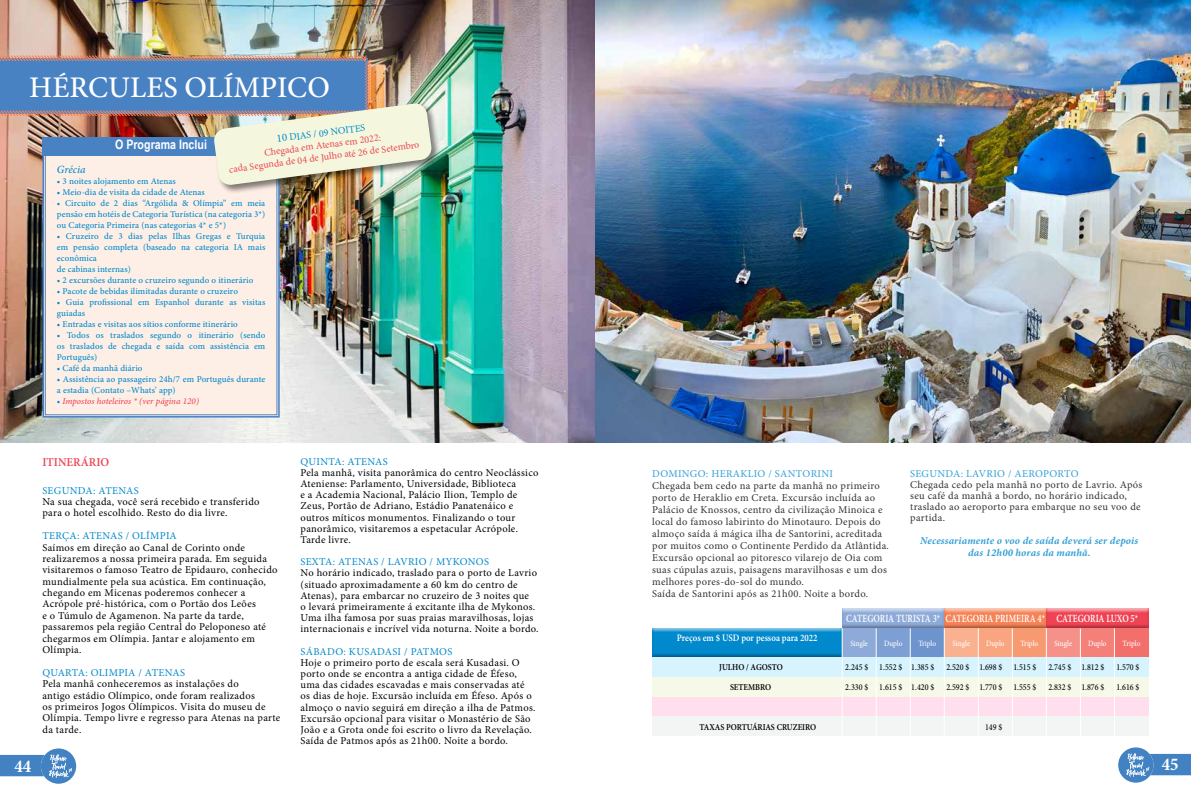
<style>
.page{position:relative;width:1191px;height:794px;background:#fff}
.page>*{position:absolute;margin:0;border:0;box-sizing:border-box;transform-origin:0 0}
.t1{font:500 30px "Minion Pro";color:#fff}
.t2{font:700 condensed 18px "Minion Pro";color:#fff}
.t3{font:700 13px "Arial Narrow";color:#fff}
.t4{font:600 12px "Minion Pro";color:#ef4353;scale:.96 1}
.t5{font:600 11px "Minion Pro";color:#fff;scale:.77 1}
.t6{font:italic 500 11px "Minion Pro";letter-spacing:.005em;color:#0089cc}
.t7{font:10.5px/11.2px "Minion Pro";letter-spacing:.03em;color:#000}
.t8{font:10.5px "Minion Pro";letter-spacing:.03em;color:#0089cc}
.t9{font:italic 700 10.5px/12px "Minion Pro";letter-spacing:.015em;color:#0089cc;text-align:center}
.t10{font:10px/12px "Minion Pro";color:#ef4353;text-align:center}
.t11{font:600 9.9px "Minion Pro";color:#fff;scale:.89 1}
.t12{font:500 9px/11px "Minion Pro";letter-spacing:.01em;color:#0089cc}
.t13{font:500 9px "Minion Pro";color:#000;scale:.89 1}
.t14{font:600 9px "Minion Pro";color:#000;scale:.89 1}
.t15{font:italic 500 9px "Minion Pro";letter-spacing:.005em;color:#ef4353}
.t16{font:500 8.1px "Minion Pro";letter-spacing:-.005em;color:#fff;scale:.89 1}
.s1{font-size:11px;color:#0089cc}
.s2{color:#0089cc}
.s3{font-style:normal;color:#0089cc}
</style>
<div class="page">
<svg style="left:1118px;top:747px;width:73px;height:35px"></svg>
<svg style="left:0;top:748px;width:76px;height:35px"></svg>
<img style="left:0;top:0;width:1191px;height:442px">
<div style="left:42px;top:186px;width:238px;height:232px;background:#feefe6"></div>
<div style="left:45px;top:155px;width:232px;height:260px;border:1px solid #4982c3"></div>
<div style="left:213px;top:102px;width:227px;height:92px;background:#000;opacity:.5"></div>
<img style="left:0;top:54px;width:432px;height:132px">
<div style="left:651px;top:627px;width:191px;height:6px;background:#fff;opacity:.75"></div>
<div style="left:651px;top:631px;width:191px;height:26px;background:#000;opacity:.6"></div>
<div style="left:842px;top:608px;width:106px;height:5px;background:#b8cae6"></div>
<div style="left:842px;top:611px;width:106px;height:17px;background:#000;opacity:.6"></div>
<div style="left:942px;top:608px;width:108px;height:5px;background:#fff;opacity:.75"></div>
<div style="left:942px;top:611px;width:108px;height:17px;background:#000;opacity:.6"></div>
<div style="left:1046px;top:608px;width:106px;height:5px;background:#fff;opacity:.75"></div>
<div style="left:1046px;top:611px;width:106px;height:17px;background:#000;opacity:.6"></div>
<div style="left:842px;top:628px;width:34px;height:28px;background:#8eaad8"></div>
<div style="left:876px;top:628px;width:34px;height:28px;background:#7d9fd3"></div>
<div style="left:910px;top:628px;width:34px;height:28px;background:#6d94cd"></div>
<div style="left:944px;top:628px;width:34px;height:28px;background:#fab18f"></div>
<div style="left:978px;top:628px;width:34px;height:28px;background:#f8a580"></div>
<div style="left:1012px;top:628px;width:34px;height:28px;background:#f79a72"></div>
<div style="left:1046px;top:628px;width:34px;height:28px;background:#f59188"></div>
<div style="left:1080px;top:628px;width:34px;height:28px;background:#f48079"></div>
<div style="left:1114px;top:628px;width:34px;height:28px;background:#f26f6c"></div>
<div style="left:652px;top:656px;width:496px;height:20px;background:#d7f3fd"></div>
<div style="left:652px;top:696px;width:496px;height:20px;background:#ffdeee"></div>
<div style="left:652px;top:676px;width:496px;height:20px;background:#f6f9e7"></div>
<div style="left:652px;top:716px;width:496px;height:20px;background:#f3f4f4"></div>
<hr style="left:842px;top:628px;width:1px;height:108px;background:#fff">
<hr style="left:876px;top:628px;width:1px;height:108px;background:#fff">
<hr style="left:910px;top:628px;width:1px;height:108px;background:#fff">
<hr style="left:944px;top:628px;width:1px;height:108px;background:#fff">
<hr style="left:978px;top:628px;width:1px;height:108px;background:#fff">
<hr style="left:1012px;top:628px;width:1px;height:108px;background:#fff">
<hr style="left:1046px;top:628px;width:1px;height:108px;background:#fff">
<hr style="left:1080px;top:628px;width:1px;height:108px;background:#fff">
<hr style="left:1114px;top:628px;width:1px;height:108px;background:#fff">
<h1 class="t1" style="left:29px;top:67px;width:302px">HÉRCULES OLÍMPICO</h1>
<p class="t10" style="left:225px;top:141px;width:193px;rotate:-8deg"><span class="s1">10</span> <span class="s2">DIAS / 09 NOITES<br></span>Chegada em Atenas em 2022:<br>cada Segunda de 04 de Julho até 26 de Setembro</p>
<p class="t3" style="left:115px;top:135px;width:93px">O Programa Inclui</p>
<p class="t6" style="left:57px;top:162px;width:30px">Grécia</p>
<p class="t12" style="left:57px;top:176px;width:120px">• 3 noites alojamento em Atenas</p>
<p class="t12" style="left:57px;top:187px;width:149px">• Meio-dia de visita da cidade de Atenas</p>
<p class="t12" style="left:57px;top:198px;width:210px;text-align:justify">• Circuito de 2 dias “Argólida &amp; Olímpia” em meia pensão em hotéis de Categoria Turística (na categoria 3*) ou Categoria Primeira (nas categorias 4* e 5*)</p>
<p class="t12" style="left:57px;top:231px;width:210px">• Cruzeiro de 3 dias pelas Ilhas Gregas e Turquia em pensão completa (baseado na categoria IA mais econômica<br>de cabinas internas)</p>
<p class="t12" style="left:57px;top:275px;width:198px">• 2 excursões durante o cruzeiro segundo o itinerário</p>
<p class="t12" style="left:57px;top:286px;width:183px">• Pacote de bebidas ilimitadas durante o cruzeiro</p>
<p class="t12" style="left:57px;top:297px;width:210px">• Guia profissional em Espanhol durante as visitas guiadas</p>
<p class="t12" style="left:57px;top:319px;width:182px">• Entradas e visitas aos sítios conforme itinerário</p>
<p class="t12" style="left:57px;top:330px;width:210px;text-align:justify">• Todos os traslados segundo o itinerário (sendo os traslados de chegada e saída com assistência em Português)</p>
<p class="t12" style="left:57px;top:363px;width:87px">• Café da manhã diário</p>
<p class="t12" style="left:57px;top:374px;width:210px">• Assistência ao passageiro 24h/7 em Português durante a estadia (Contato –Whats’ app)</p>
<p class="t15" style="left:57px;top:395px;width:144px"><span class="s3">•</span> Impostos hoteleiros * (ver página 120)</p>
<p class="t4" style="left:42px;top:454px;width:71px">ITINERÁRIO</p>
<p class="t8" style="left:42px;top:483px;width:98px">SEGUNDA: ATENAS</p>
<p class="t7" style="left:42px;top:496px;width:219px">Na sua chegada, você será recebido e transferido para o hotel escolhido. Resto do dia livre.</p>
<p class="t8" style="left:42px;top:529px;width:136px">TERÇA: ATENAS / OLÍMPIA</p>
<p class="t7" style="left:42px;top:541px;width:237px">Saímos em direção ao Canal de Corinto onde realizaremos a nossa primeira parada. Em seguida visitaremos o famoso Teatro de Epidauro, conhecido mundialmente pela sua acústica. Em continuação, chegando em Micenas poderemos conhecer a Acrópole pré-histórica, com o Portão dos Leões<br>e o Túmulo de Agamenon. Na parte da tarde, passaremos pela região Central do Peloponeso até chegarmos em Olímpia. Jantar e alojamento em Olímpia.</p>
<p class="t8" style="left:42px;top:665px;width:144px">QUARTA: OLIMPIA / ATENAS</p>
<p class="t7" style="left:42px;top:678px;width:239px">Pela manhã conheceremos as instalações do<br>antigo estádio Olímpico, onde foram realizados<br>os primeiros Jogos Olímpicos. Visita do museu de Olímpia. Tempo livre e regresso para Atenas na parte da tarde.</p>
<p class="t8" style="left:300px;top:454px;width:89px">QUINTA: ATENAS</p>
<p class="t7" style="left:300px;top:467px;width:239px">Pela manhã, visita panorâmica do centro Neoclássico Ateniense: Parlamento, Universidade, Biblioteca<br>e a Academia Nacional, Palácio Ilion, Templo de Zeus, Portão de Adriano, Estádio Panatenáico e outros míticos monumentos. Finalizando o tour panorâmico, visitaremos a espetacular Acrópole.<br>Tarde livre.</p>
<p class="t8" style="left:300px;top:555px;width:190px">SEXTA: ATENAS / LAVRIO / MYKONOS</p>
<p class="t7" style="left:300px;top:567px;width:240px">No horário indicado, traslado para o porto de Lavrio (situado aproximadamente a 60 km do centro de Atenas), para embarcar no cruzeiro de 3 noites que<br>o levará primeiramente á excitante ilha de Mykonos.<br>Uma ilha famosa por suas praias maravilhosas, lojas internacionais e incrível vida noturna. Noite a bordo.</p>
<p class="t8" style="left:300px;top:644px;width:153px">SÁBADO: KUSADASI / PATMOS</p>
<p class="t7" style="left:300px;top:657px;width:237px">Hoje o primeiro porto de escala será Kusadasi. O porto onde se encontra a antiga cidade de Éfeso, uma das cidades escavadas e mais conservadas até os dias de hoje. Excursão incluída em Éfeso. Após o almoço o navio seguirá em direção a ilha de Patmos.<br>Excursão opcional para visitar o Monastério de São João e a Grota onde foi escrito o livro da Revelação.<br>Saída de Patmos após as 21h00. Noite a bordo.</p>
<p class="t8" style="left:652px;top:466px;width:182px">DOMINGO: HERAKLIO / SANTORINI</p>
<p class="t7" style="left:652px;top:479px;width:238px;line-height:12px">Chegada bem cedo na parte da manhã no primeiro porto de Heraklio em Creta. Excursão incluída ao Palácio de Knossos, centro da civilização Minoica e local do famoso labirinto do Minotauro. Depois do almoço saída á mágica ilha de Santorini, acreditada por muitos como o Continente Perdido da Atlântida.<br>Excursão opcional ao pitoresco vilarejo de Oia com suas cúpulas azuis, paisagens maravilhosas e um dos melhores pores-do-sol do mundo.<br>Saída de Santorini após as 21h00. Noite a bordo.</p>
<p class="t8" style="left:910px;top:466px;width:170px">SEGUNDA: LAVRIO / AEROPORTO</p>
<p class="t7" style="left:910px;top:479px;width:234px">Chegada cedo pela manhã no porto de Lavrio. Após seu café da manhã a bordo, no horário indicado, traslado ao aeroporto para embarque no seu voo de partida.</p>
<p class="t9" style="left:920px;top:534px;width:220px">Necessariamente o voo de saída deverá ser depois das 12h00 horas da manhã.</p>
<p class="t11" style="left:677px;top:631px;width:159px">Preços em $ USD por pessoa para 2022</p>
<p class="t5" style="left:846px;top:611px;width:381px">CATEGORIA TURISTA 3* CATEGORIA PRIMEIRA 4* CATEGORIA LUXO 5*</p>
<p class="t16" style="left:850px;top:638px;width:21px">Single</p>
<p class="t16" style="left:884px;top:638px;width:22px">Duplo</p>
<p class="t16" style="left:918px;top:638px;width:22px">Triplo</p>
<p class="t16" style="left:952px;top:638px;width:21px">Single</p>
<p class="t16" style="left:986px;top:638px;width:22px">Duplo</p>
<p class="t16" style="left:1020px;top:638px;width:22px">Triplo</p>
<p class="t16" style="left:1054px;top:638px;width:21px">Single</p>
<p class="t16" style="left:1088px;top:638px;width:22px">Duplo</p>
<p class="t16" style="left:1122px;top:638px;width:22px">Triplo</p>
<p class="t14" style="left:719px;top:661px;width:73px">JULHO / AGOSTO</p>
<p class="t13" style="left:845px;top:661px;width:101px">2.245 $ 1.552 $ 1.385 $</p>
<p class="t13" style="left:946px;top:661px;width:103px">2.520 $ 1.698 $ 1.515 $</p>
<p class="t13" style="left:1048px;top:661px;width:64px">2.745 $ 1.812 $</p>
<p class="t13" style="left:1116px;top:661px;width:27px">1.570 $</p>
<p class="t14" style="left:730px;top:681px;width:48px">SETEMBRO</p>
<p class="t13" style="left:845px;top:681px;width:101px">2.330 $ 1.615 $ 1.420 $</p>
<p class="t13" style="left:946px;top:681px;width:103px">2.592 $ 1.770 $ 1.555 $</p>
<p class="t13" style="left:1048px;top:681px;width:64px">2.832 $ 1.876 $</p>
<p class="t13" style="left:1116px;top:681px;width:27px">1.616 $</p>
<p class="t14" style="left:699px;top:721px;width:133px">TAXAS PORTUÁRIAS CRUZEIRO</p>
<p class="t13" style="left:985px;top:721px;width:21px">149 $</p>
<h2 class="t2" style="left:14px;top:753px;width:18px">44</h2>
<h2 class="t2" style="left:1161px;top:752px;width:18px">45</h2>
</div>
